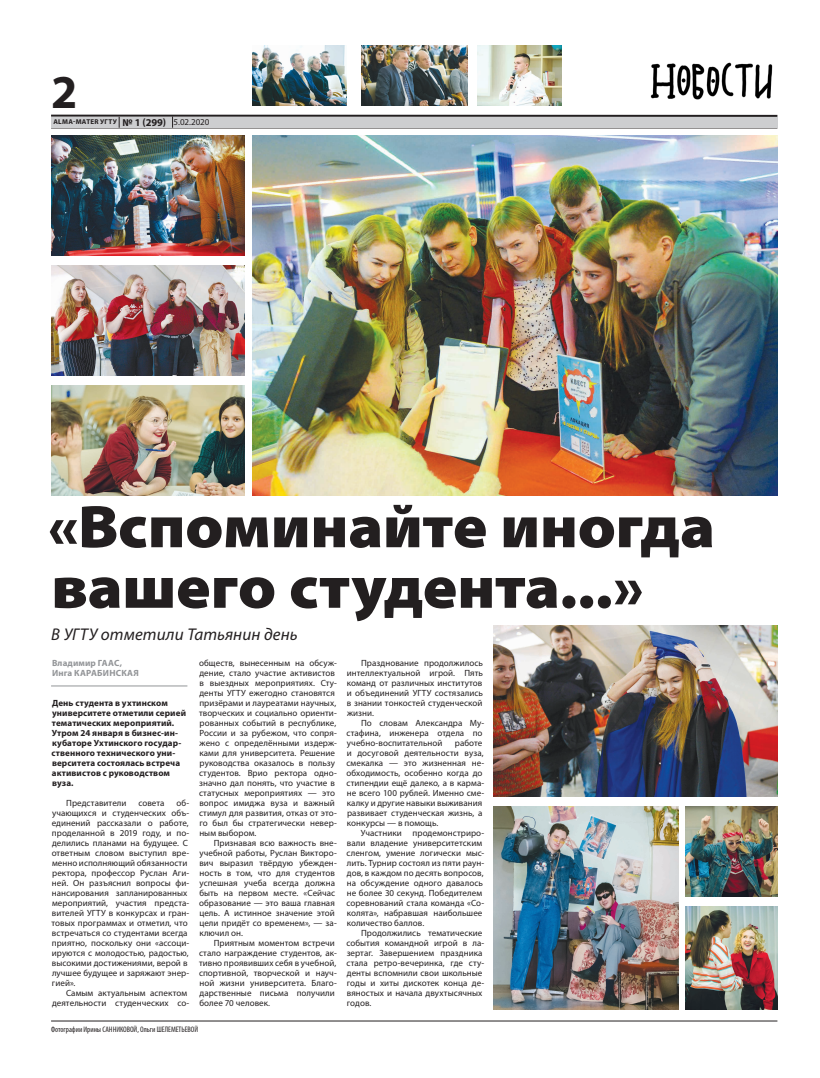
<style>
.page{position:relative;width:820px;height:1078px;background:#fff}
.page>*{position:absolute;margin:0;border:0;box-sizing:border-box;transform-origin:0 0}
.t1{font:900 semi-expanded 60.5px/60.5px "Myriad Pro";letter-spacing:-.01em;color:#231f20}
.t2{font:700 47.4px "Myriad Pro";color:#231f20}
.t3{font:italic 17px "Myriad Pro";letter-spacing:.005em;color:#231f20}
.t4{font:9px/10px "Myriad Pro";letter-spacing:.005em;color:#231f20}
.t5{font:700 9px/10px "Myriad Pro";letter-spacing:.01em;color:#231f20}
.t6{font:700 9px/10px "Myriad Pro";letter-spacing:.015em;color:#939598}
.t7{font:condensed 8px "Myriad Pro";color:#231f20}
.t8{font:700 7px "Myriad Pro";letter-spacing:.04em;color:#231f20}
.s1{font-size:10.5px}
.s2{font-weight:400;font-size:9px}
</style>
<div class="page">
<hr style="left:51px;top:128px;width:726px;height:1px;background:#231f20">
<hr style="left:51px;top:115px;width:726px;height:2px;background:#231f20">
<div style="left:51px;top:117px;width:726px;height:11px;background:#cdced0"></div>
<svg style="left:172px;top:116px;width:1px;height:12px"></svg>
<hr style="left:51px;top:1020px;width:726px;height:1px;background:#231f20">
<img style="left:650px;top:62px;width:123px;height:38px">
<img style="left:252px;top:135px;width:525px;height:360px">
<img style="left:252px;top:45px;width:94px;height:60px">
<img style="left:361px;top:45px;width:106px;height:60px">
<img style="left:477px;top:45px;width:84px;height:60px">
<img style="left:493px;top:625px;width:284px;height:170px">
<img style="left:493px;top:806px;width:184px;height:203px">
<img style="left:685px;top:806px;width:92px;height:89px">
<img style="left:685px;top:906px;width:92px;height:103px">
<img style="left:52px;top:135px;width:192px;height:120px">
<img style="left:52px;top:385px;width:192px;height:110px">
<img style="left:51px;top:265px;width:193px;height:110px">
<hr style="left:51px;top:685px;width:136px;height:1px;background:#939598">
<h2 class="t2" style="left:51px;top:61px;width:28px">2</h2>
<p class="t8" style="left:53px;top:117px;width:157px">ALMA-MATER УГТУ <span class="s1">№ 1 (299)</span> <span class="s2">5.02.2020</span></p>
<h1 class="t1" style="left:48px;top:497px;width:668px">«Вспоминайте иногда вашего студента...»</h1>
<h3 class="t3" style="left:51px;top:623px;width:248px">В УГТУ отметили Татьянин день</h3>
<p class="t6" style="left:52px;top:657px;width:88px">Владимир ГААС,<br>Инга КАРАБИНСКАЯ</p>
<p class="t5" style="left:52px;top:697px;width:136px">День студента в ухтинском университете отметили серией тематических мероприятий.<br>Утром 24 января в бизнес-ин&shy;кубаторе Ухтинского государ&shy;ственного технического уни&shy;верситета состоялась встреча активистов с руководством вуза.</p>
<p class="t4" style="left:66px;top:797px;width:62px">Представители</p>
<p class="t4" style="left:138px;top:797px;width:28px">совета</p>
<p class="t4" style="left:52px;top:797px;width:139px;text-indent:125px">об&shy;учающихся и студенческих объ&shy;единений рассказали о работе, проделанной в 2019 году, и по&shy;делились планами на будущее. С ответным словом выступил вре&shy;менно исполняющий обязанности ректора, профессор Руслан Аги&shy;ней. Он разъяснил вопросы фи&shy;нансирования запланированных мероприятий, участия предста&shy;вителей УГТУ в конкурсах и гран&shy;товых программах и отметил, что встречаться со студентами всегда приятно, поскольку они «ассоци&shy;ируются с молодостью, радостью, высокими достижениями, верой в лучшее будущее и заряжают энер&shy;гией».</p>
<p class="t4" style="left:52px;top:987px;width:139px;text-align:right">Самым актуальным аспектом деятельности студенческих со-</p>
<p class="t4" style="left:199px;top:657px;width:139px">обществ, вынесенным на обсуж&shy;дение, стало участие активистов в выездных мероприятиях. Сту&shy;денты УГТУ ежегодно становятся призёрами и лауреатами научных, творческих и социально ориенти&shy;рованных событий в республике,<br>России и за рубежом, что сопря&shy;жено с определёнными издерж&shy;ками для университета. Решение руководства оказалось в пользу студентов. Врио ректора одно&shy;значно дал понять, что участие в статусных мероприятиях — это вопрос имиджа вуза и важный стимул для развития, отказ от это&shy;го был бы стратегически невер&shy;ным выбором.</p>
<p class="t4" style="left:199px;top:837px;width:139px;text-indent:15px">Признавая всю важность вне&shy;учебной работы, Руслан Викторо&shy;вич выразил твёрдую убежден&shy;ность в том, что для студентов успешная учеба всегда должна быть на первом месте. «Сейчас образование — это ваша главная цель. А истинное значение этой цели придёт со временем», — за&shy;ключил он.</p>
<p class="t4" style="left:199px;top:937px;width:139px;text-indent:15px">Приятным моментом встречи стало награждение студентов, ак&shy;тивно проявивших себя в учебной, спортивной, творческой и науч&shy;ной жизни университета. Благо&shy;дарственные письма получили более 70 человек.</p>
<p class="t7" style="left:51px;top:1024px;width:149px">Фотографии Ирины САННИКОВОЙ, Ольги ШЕЛЕМЕТЬЕВОЙ</p>
<p class="t4" style="left:347px;top:657px;width:137px;text-align:justify;text-indent:14px">Празднование продолжилось интеллектуальной игрой. Пять команд от различных институтов и объединений УГТУ состязались в знании тонкостей студенческой жизни.</p>
<p class="t4" style="left:346px;top:717px;width:139px;text-indent:15px">По словам Александра Му&shy;стафина, инженера отдела по учебно-воспитательной</p>
<p class="t4" style="left:346px;top:737px;width:139px;text-indent:108px">работе и досуговой деятельности вуза, смекалка — это жизненная не&shy;обходимость, особенно когда до стипендии ещё далеко, а в карма&shy;не всего 100 рублей. Именно сме&shy;калку и другие навыки выживания развивает студенческая жизнь, а конкурсы — в помощь.</p>
<p class="t4" style="left:346px;top:827px;width:139px;text-indent:14px">Участники продемонстриро&shy;вали владение университетским сленгом, умение логически мыс&shy;лить. Турнир состоял из пяти раун&shy;дов, в каждом по десять вопросов, на обсуждение одного давалось не более 30 секунд. Победителем соревнований стала команда «Со&shy;колята», набравшая наибольшее количество баллов.</p>
<p class="t4" style="left:346px;top:927px;width:139px;text-indent:15px">Продолжились тематические события командной игрой в ла&shy;зертаг. Завершением праздника стала ретро-вечеринка, где сту&shy;денты вспомнили свои школьные годы и хиты дискотек конца де&shy;вяностых и начала двухтысячных годов.</p>
</div>
